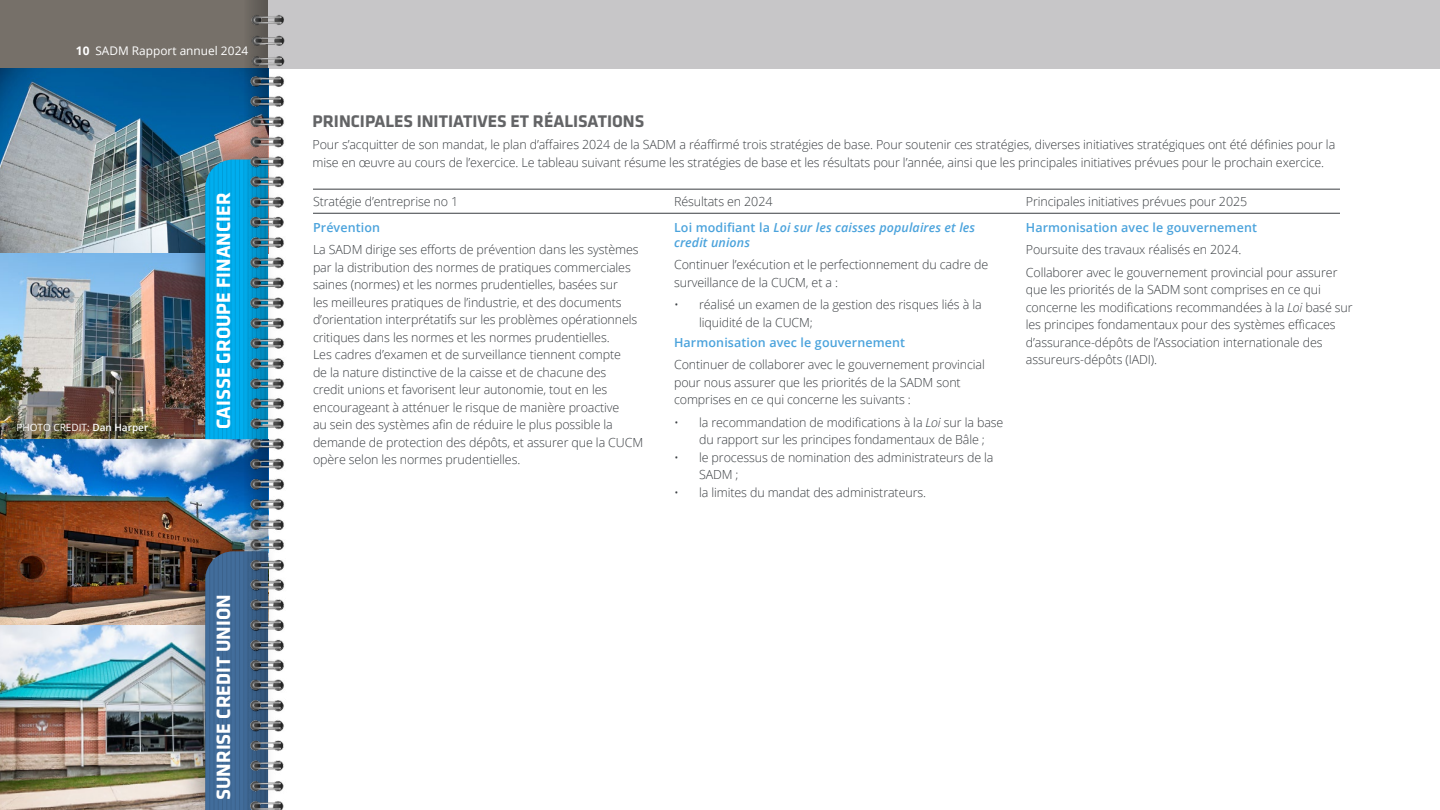
<style>
.page{position:relative;width:1440px;height:810px;background:#fff}
.page>*{position:absolute;margin:0;border:0;box-sizing:border-box;transform-origin:0 0}
.t1{font:700 20px "Klavika";color:#fff}
.t2{font:700 17.5px "Klavika";color:#636466}
.t3{font:300 12.5px/17.5px "Open Sans";letter-spacing:-.01em;color:#3a3e42}
.t4{font:600 12.5px "Open Sans";letter-spacing:.01em;color:#4ba3dc}
.t5{font:italic 600 12.5px/26.2px "Open Sans";letter-spacing:.01em;color:#4ba3dc}
.t6{font:11.88px "Open Sans";color:#fff}
.t7{font:10px "Open Sans";color:#fff}
.s1{font-weight:700}
.s2{font-weight:600}
.s3{font-style:italic}
.s4{font-weight:300;font-style:normal;color:#3a3e42}
.s5{font-style:normal}
</style>
<div class="page">
<div style="left:0;top:0;width:268px;height:69px;background:#767069"></div>
<div style="left:268px;top:0;width:1172px;height:69px;background:#c7c6c8"></div>
<img style="left:0;top:68px;width:238px;height:186px">
<img style="left:0;top:254px;width:178px;height:185px">
<img style="left:0;top:625px;width:178px;height:185px">
<img style="left:0;top:439px;width:238px;height:186px">
<div style="left:178px;top:524px;width:100px;height:286px;background:#000;opacity:.25"></div>
<div style="left:206px;top:551px;width:32px;height:259px;background:#426d9b"></div>
<hr style="left:205px;top:551px;width:1px;height:259px;background:#000">
<hr style="left:222px;top:551px;width:1px;height:259px;background:#000">
<hr style="left:214px;top:551px;width:1px;height:259px;background:#000">
<hr style="left:231px;top:551px;width:1px;height:259px;background:#000">
<hr style="left:209px;top:551px;width:1px;height:259px;background:#000">
<hr style="left:226px;top:551px;width:1px;height:259px;background:#000">
<hr style="left:218px;top:551px;width:1px;height:259px;background:#000">
<hr style="left:235px;top:551px;width:1px;height:259px;background:#000">
<div style="left:178px;top:132px;width:100px;height:317px;background:#000;opacity:.25"></div>
<svg style="left:206px;top:160px;width:32px;height:279px;background:#01abeb"></svg>
<hr style="left:205px;top:160px;width:1px;height:279px;background:#000">
<hr style="left:222px;top:160px;width:1px;height:279px;background:#000">
<hr style="left:214px;top:160px;width:1px;height:279px;background:#000">
<hr style="left:231px;top:160px;width:1px;height:279px;background:#000">
<hr style="left:209px;top:160px;width:1px;height:279px;background:#000">
<hr style="left:226px;top:160px;width:1px;height:279px;background:#000">
<hr style="left:218px;top:160px;width:1px;height:279px;background:#000">
<hr style="left:235px;top:160px;width:1px;height:279px;background:#000">
<div style="left:238px;top:0;width:30px;height:810px;background:linear-gradient(to right,#79736c,#5a5651)"></div>
<hr style="left:313px;top:213px;width:1027px;height:1px;background:#3a3e42">
<hr style="left:313px;top:189px;width:1027px;height:1px;background:#3a3e42">
<img style="left:239px;top:70px;width:45px;height:740px">
<img style="left:242px;top:8px;width:43px;height:63px">
<p class="t6" style="left:76px;top:43px;width:174px"><span class="s1">10</span> SADM Rapport annuel 2024</p>
<p class="t7" style="left:16px;top:420px;width:134px">PHOTO CREDIT: <span class="s2">Dan Harper</span></p>
<h1 class="t1" style="left:213px;top:429px;width:238px;rotate:-90deg">CAISSE GROUPE FINANCIER</h1>
<h1 class="t1" style="left:213px;top:800px;width:207px;rotate:-90deg">SUNRISE CREDIT UNION</h1>
<h2 class="t2" style="left:312px;top:112px;width:333px">PRINCIPALES INITIATIVES ET RÉALISATIONS</h2>
<p class="t3" style="left:312px;top:136px;width:1024px">Pour s’acquitter de son mandat, le plan d’affaires 2024 de la SADM a réaffirmé trois stratégies de base. Pour soutenir ces stratégies, diverses initiatives stratégiques ont été définies pour la mise en œuvre au cours de l’exercice. Le tableau suivant résume les stratégies de base et les résultats pour l’année, ainsi que les principales initiatives prévues pour le prochain exercice.</p>
<p class="t3" style="left:313px;top:192px;width:147px">Stratégie d’entreprise no 1</p>
<p class="t4" style="left:313px;top:219px;width:69px">Prévention</p>
<p class="t3" style="left:313px;top:241px;width:332px">La SADM dirige ses efforts de prévention dans les systèmes par la distribution des normes de pratiques commerciales saines (normes) et les normes prudentielles, basées sur<br>les meilleures pratiques de l’industrie, et des documents d’orientation interprétatifs sur les problèmes opérationnels critiques dans les normes et les normes prudentielles.<br>Les cadres d’examen et de surveillance tiennent compte<br>de la nature distinctive de la caisse et de chacune des<br>credit unions et favorisent leur autonomie, tout en les encourageant à atténuer le risque de manière proactive<br>au sein des systèmes afin de réduire le plus possible la demande de protection des dépôts, et assurer que la CUCM opère selon les normes prudentielles.</p>
<p class="t3" style="left:1026px;top:192px;width:223px">Principales initiatives prévues pour 2025</p>
<p class="t4" style="left:1026px;top:219px;width:233px">Harmonisation avec le gouvernement</p>
<p class="t3" style="left:1026px;top:238px;width:313px;line-height:22.5px">Poursuite des travaux réalisés en 2024.<br>Collaborer avec le gouvernement provincial pour assurer</p>
<p class="t3" style="left:1026px;top:281px;width:328px">que les priorités de la SADM sont comprises en ce qui concerne les modifications recommandées à la <span class="s3">Loi</span> basé sur les principes fondamentaux pour des systèmes efficaces d’assurance-dépôts de l’Association internationale des assureurs-dépôts (IADI).</p>
<p class="t5" style="left:674px;top:188px;width:303px"><span class="s4">Résultats en 2024<br></span><span class="s5">Loi modifiant la</span> Loi sur les caisses populaires et les</p>
<p class="t5" style="left:674px;top:229px;width:77px">credit unions</p>
<p class="t3" style="left:674px;top:256px;width:316px">Continuer l’exécution et le perfectionnement du cadre de surveillance de la CUCM, et a :</p>
<p class="t3" style="left:699px;top:296px;width:284px;text-indent:-25px">• réalisé un examen de la gestion des risques liés à la liquidité de la CUCM;</p>
<p class="t4" style="left:674px;top:334px;width:233px">Harmonisation avec le gouvernement</p>
<p class="t3" style="left:674px;top:356px;width:312px">Continuer de collaborer avec le gouvernement provincial pour nous assurer que les priorités de la SADM sont comprises en ce qui concerne les suivants :</p>
<p class="t3" style="left:674px;top:413px;width:331px;text-align:center">• la recommandation de modifications à la <span class="s3">Loi</span> sur la base du rapport sur les principes fondamentaux de Bâle ;</p>
<p class="t3" style="left:699px;top:448px;width:296px;text-indent:-25px">• le processus de nomination des administrateurs de la<br>SADM ;</p>
<p class="t3" style="left:674px;top:483px;width:254px">• la limites du mandat des administrateurs.</p>
</div>
